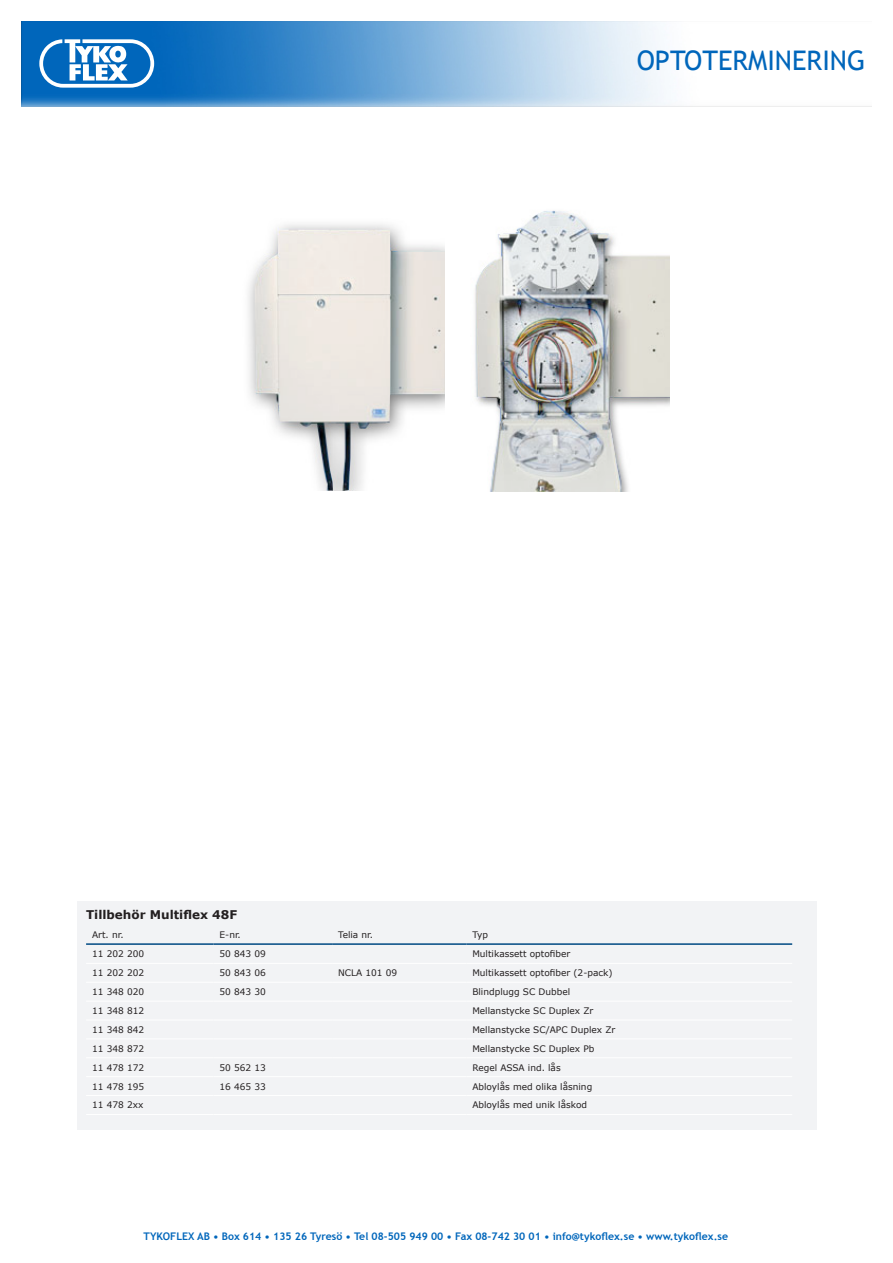
<style>
.page{position:relative;width:893px;height:1263px;background:#fff}
.page>*{position:absolute;margin:0;border:0;box-sizing:border-box;transform-origin:0 0}
.t1{font:27px "Trebuchet MS";color:#06b}
.t2{font:700 12px "Verdana";color:#231f20}
.t3{font:700 10.5px "Trebuchet MS";color:#06b}
.t4{font:9px "Verdana";color:#231f20}
</style>
<div class="page">
<img style="left:21px;top:21px;width:649px;height:85px">
<svg style="left:39px;top:39px;width:115px;height:49px"></svg>
<div style="left:78px;top:901px;width:739px;height:229px;background:#f2f3f5"></div>
<hr style="left:86px;top:943px;width:128px;height:2px;background:#004a83">
<hr style="left:214px;top:943px;width:118px;height:2px;background:#004a83">
<hr style="left:332px;top:943px;width:134px;height:2px;background:#004a83">
<hr style="left:466px;top:943px;width:326px;height:2px;background:#004a83">
<hr style="left:86px;top:963px;width:128px;height:1px;background:#fff">
<hr style="left:214px;top:963px;width:118px;height:1px;background:#fff">
<hr style="left:332px;top:963px;width:134px;height:1px;background:#fff">
<hr style="left:466px;top:963px;width:326px;height:1px;background:#fff">
<hr style="left:86px;top:982px;width:128px;height:1px;background:#fff">
<hr style="left:214px;top:982px;width:118px;height:1px;background:#fff">
<hr style="left:332px;top:982px;width:134px;height:1px;background:#fff">
<hr style="left:466px;top:982px;width:326px;height:1px;background:#fff">
<hr style="left:86px;top:1001px;width:128px;height:1px;background:#fff">
<hr style="left:214px;top:1001px;width:118px;height:1px;background:#fff">
<hr style="left:332px;top:1001px;width:134px;height:1px;background:#fff">
<hr style="left:466px;top:1001px;width:326px;height:1px;background:#fff">
<hr style="left:86px;top:1020px;width:128px;height:1px;background:#fff">
<hr style="left:214px;top:1020px;width:118px;height:1px;background:#fff">
<hr style="left:332px;top:1020px;width:134px;height:1px;background:#fff">
<hr style="left:466px;top:1020px;width:326px;height:1px;background:#fff">
<hr style="left:86px;top:1038px;width:128px;height:1px;background:#fff">
<hr style="left:214px;top:1038px;width:118px;height:1px;background:#fff">
<hr style="left:332px;top:1038px;width:134px;height:1px;background:#fff">
<hr style="left:466px;top:1038px;width:326px;height:1px;background:#fff">
<hr style="left:86px;top:1057px;width:128px;height:1px;background:#fff">
<hr style="left:214px;top:1057px;width:118px;height:1px;background:#fff">
<hr style="left:332px;top:1057px;width:134px;height:1px;background:#fff">
<hr style="left:466px;top:1057px;width:326px;height:1px;background:#fff">
<hr style="left:86px;top:1076px;width:128px;height:1px;background:#fff">
<hr style="left:214px;top:1076px;width:118px;height:1px;background:#fff">
<hr style="left:332px;top:1076px;width:134px;height:1px;background:#fff">
<hr style="left:466px;top:1076px;width:326px;height:1px;background:#fff">
<hr style="left:86px;top:1095px;width:128px;height:1px;background:#fff">
<hr style="left:214px;top:1095px;width:118px;height:1px;background:#fff">
<hr style="left:332px;top:1095px;width:134px;height:1px;background:#fff">
<hr style="left:466px;top:1095px;width:326px;height:1px;background:#fff">
<hr style="left:86px;top:1114px;width:128px;height:1px;background:#fff">
<hr style="left:214px;top:1114px;width:118px;height:1px;background:#fff">
<hr style="left:332px;top:1114px;width:134px;height:1px;background:#fff">
<hr style="left:466px;top:1114px;width:326px;height:1px;background:#fff">
<img style="left:248px;top:210px;width:421px;height:281px">
<p class="t1" style="left:637px;top:45px;width:230px">OPTOTERMINERING</p>
<p class="t2" style="left:86px;top:906px;width:153px">Tillbehör Multiflex 48F</p>
<p class="t4" style="left:92px;top:929px;width:33px">Art. nr.</p>
<p class="t4" style="left:220px;top:929px;width:23px">E-nr.</p>
<p class="t4" style="left:338px;top:929px;width:36px">Telia nr.</p>
<p class="t4" style="left:472px;top:929px;width:17px">Typ</p>
<p class="t4" style="left:92px;top:948px;width:54px">11 202 200</p>
<p class="t4" style="left:220px;top:948px;width:48px">50 843 09</p>
<p class="t4" style="left:472px;top:948px;width:100px">Multikassett optofiber</p>
<p class="t4" style="left:92px;top:967px;width:54px">11 202 202</p>
<p class="t4" style="left:220px;top:967px;width:48px">50 843 06</p>
<p class="t4" style="left:338px;top:967px;width:61px">NCLA 101 09</p>
<p class="t4" style="left:472px;top:967px;width:142px">Multikassett optofiber (2-pack)</p>
<p class="t4" style="left:92px;top:986px;width:54px">11 348 020</p>
<p class="t4" style="left:220px;top:986px;width:48px">50 843 30</p>
<p class="t4" style="left:472px;top:986px;width:99px">Blindplugg SC Dubbel</p>
<p class="t4" style="left:92px;top:1004px;width:54px">11 348 812</p>
<p class="t4" style="left:472px;top:1004px;width:123px">Mellanstycke SC Duplex Zr</p>
<p class="t4" style="left:92px;top:1023px;width:54px">11 348 842</p>
<p class="t4" style="left:472px;top:1023px;width:145px">Mellanstycke SC/APC Duplex Zr</p>
<p class="t4" style="left:92px;top:1042px;width:54px">11 348 872</p>
<p class="t4" style="left:472px;top:1042px;width:124px">Mellanstycke SC Duplex Pb</p>
<p class="t4" style="left:92px;top:1061px;width:54px">11 478 172</p>
<p class="t4" style="left:220px;top:1061px;width:48px">50 562 13</p>
<p class="t4" style="left:472px;top:1061px;width:90px">Regel ASSA ind. lås</p>
<p class="t4" style="left:92px;top:1080px;width:54px">11 478 195</p>
<p class="t4" style="left:220px;top:1080px;width:48px">16 465 33</p>
<p class="t4" style="left:472px;top:1080px;width:121px">Abloylås med olika låsning</p>
<p class="t4" style="left:92px;top:1099px;width:53px">11 478 2xx</p>
<p class="t4" style="left:472px;top:1099px;width:116px">Abloylås med unik låskod</p>
<p class="t3" style="left:144px;top:1229px;width:586px">TYKOFLEX AB • Box 614 • 135 26 Tyresö • Tel 08-505 949 00 • Fax 08-742 30 01 • info@tykoflex.se • www.tykoflex.se</p>
</div>
